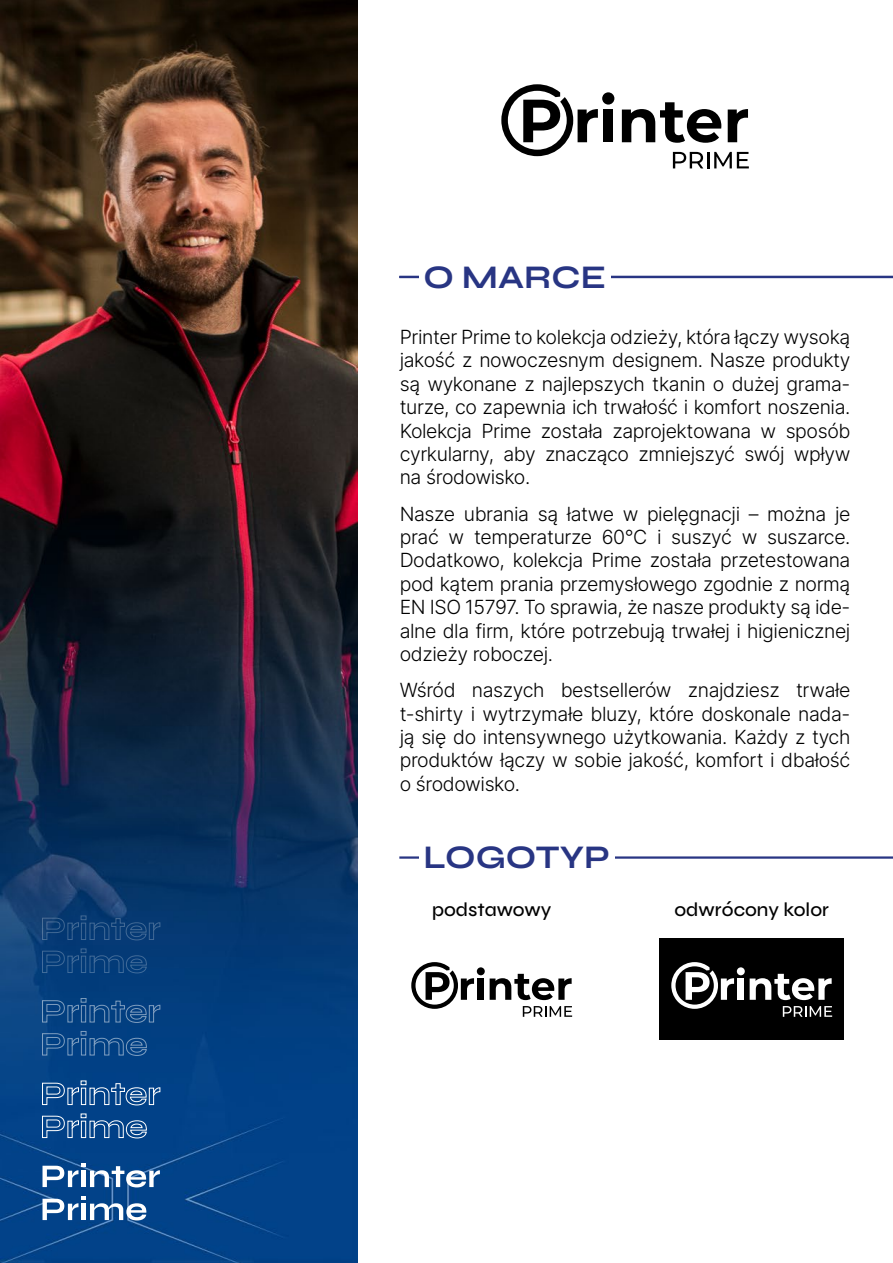
<style>
.page{position:relative;width:893px;height:1263px;background:#fff}
.page>*{position:absolute;margin:0;border:0;box-sizing:border-box;transform-origin:0 0}
.t1{font:700 33px "Syne";color:#283583}
.t2{font:300 19.5px/23.4px "Inter";letter-spacing:-.02em;color:#000;text-align:justify}
.t3{font:500 19.5px "Syne";color:#000}
</style>
<div class="page">
<img style="left:0;top:0;width:357px;height:1263px">
<hr style="left:400px;top:276px;width:493px;height:2px;background:#283583">
<div style="left:419px;top:253px;width:191px;height:39px;background:#fff"></div>
<div style="left:604px;top:110px;width:9px;height:32px;background:#000"></div>
<svg style="left:622px;top:102px;width:99px;height:41px"></svg>
<svg style="left:728px;top:109px;width:20px;height:33px"></svg>
<svg style="left:501px;top:84px;width:97px;height:72px"></svg>
<div style="left:602px;top:92px;width:12px;height:13px;background:#000;border-radius:50%"></div>
<svg style="left:673px;top:152px;width:76px;height:16px"></svg>
<hr style="left:400px;top:856px;width:493px;height:3px;background:#283583">
<div style="left:419px;top:833px;width:195px;height:39px;background:#fff"></div>
<div style="left:659px;top:938px;width:185px;height:102px;background:#000"></div>
<div style="left:478px;top:978px;width:6px;height:22px;background:#000"></div>
<svg style="left:490px;top:974px;width:82px;height:26px"></svg>
<svg style="left:411px;top:962px;width:63px;height:47px"></svg>
<div style="left:477px;top:967px;width:8px;height:8px;background:#000;border-radius:50%"></div>
<svg style="left:523px;top:1006px;width:49px;height:11px"></svg>
<div style="left:738px;top:978px;width:6px;height:22px;background:#fff"></div>
<svg style="left:750px;top:974px;width:82px;height:26px"></svg>
<svg style="left:671px;top:962px;width:63px;height:47px"></svg>
<div style="left:737px;top:967px;width:8px;height:8px;background:#fff;border-radius:50%"></div>
<svg style="left:783px;top:1006px;width:49px;height:11px"></svg>
<svg style="left:43px;top:1163px;width:117px;height:24px"></svg>
<svg style="left:43px;top:1196px;width:103px;height:24px"></svg>
<svg style="left:42px;top:1081px;width:118px;height:24px;background:#34679f"></svg>
<svg style="left:42px;top:1114px;width:105px;height:24px;background:#33679f"></svg>
<svg style="left:42px;top:998px;width:118px;height:25px;background:#1a518b"></svg>
<svg style="left:42px;top:1031px;width:105px;height:25px;background:#19528e"></svg>
<svg style="left:42px;top:916px;width:118px;height:24px;background:#124279"></svg>
<svg style="left:42px;top:949px;width:105px;height:24px;background:#0e447e"></svg>
<h1 class="t1" style="left:423px;top:256px;width:184px">O MARCE</h1>
<p class="t2" style="left:400px;top:325px;width:452px">Printer Prime to kolekcja odzieży, która łączy wysoką jakość z nowoczesnym designem. Nasze produkty są wykonane z najlepszych tkanin o dużej grama&shy;turze, co zapewnia ich trwałość i komfort noszenia.<br>Kolekcja Prime została zaprojektowana w sposób cyrkularny, aby znacząco zmniejszyć swój wpływ na środowisko.</p>
<p class="t2" style="left:400px;top:501px;width:452px">Nasze ubrania są łatwe w pielęgnacji – można je prać w temperaturze 60°C i suszyć w suszarce.<br>Dodatkowo, kolekcja Prime została przetestowana pod kątem prania przemysłowego zgodnie z normą EN ISO 15797. To sprawia, że nasze produkty są ide&shy;alne dla firm, które potrzebują trwałej i higienicznej odzieży roboczej.</p>
<p class="t2" style="left:400px;top:678px;width:452px">Wśród naszych bestsellerów znajdziesz trwałe t-shirty i wytrzymałe bluzy, które doskonale nada&shy;ją się do intensywnego użytkowania. Każdy z tych produktów łączy w sobie jakość, komfort i dbałość o środowisko.</p>
<h1 class="t1" style="left:423px;top:837px;width:188px">LOGOTYP</h1>
<p class="t3" style="left:432px;top:897px;width:121px">podstawowy</p>
<p class="t3" style="left:674px;top:897px;width:156px">odwrócony kolor</p>
</div>
